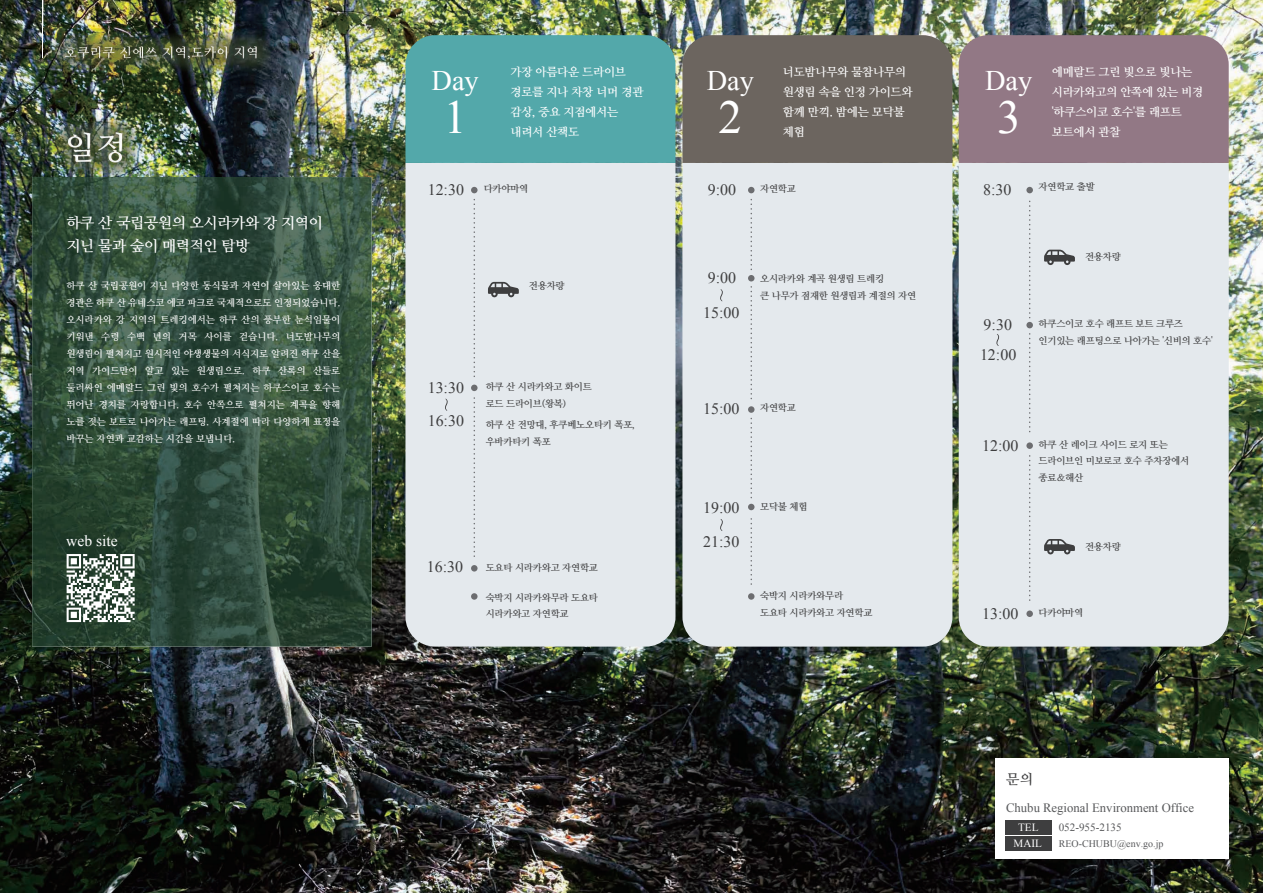
<style>
.page{position:relative;width:1263px;height:893px;background:#fff}
.page>*{position:absolute;margin:0;border:0;box-sizing:border-box;transform-origin:0 0}
.t1{font:47.25px "Times New Roman";color:#fff}
.t2{font:28.35px "Times New Roman";color:#fff}
.t3{font:15.9px/32.8px "Times New Roman";color:#3e3e3f}
.t4{font:15.6px "Times New Roman";color:#fff}
.t5{font:700 14.85px/23px "Nanum Myeongjo";letter-spacing:-.02em;color:#fff}
.t6{font:700 13.8px "Nanum Myeongjo";color:#3e3e3f}
.t7{font:12.75px "Times New Roman";color:#57585a}
.t8{font:700 11.7px/20px "Nanum Myeongjo";letter-spacing:-.02em;color:#fff}
.t9{font:11.1px "Times New Roman";color:#57585a}
.t10{font:11.1px/16.4px "Times New Roman";color:#fff;text-align:center}
.t11{font:10.05px "Times New Roman";color:#57585a}
.t12{font:700 9.6px/17px "Nanum Myeongjo";color:#fff;text-align:justify}
.t13{font:700 9.6px/17px "Nanum Myeongjo";letter-spacing:-.02em;color:#3e3e3f}
</style>
<div class="page">
<img style="left:0;top:0;width:1263px;height:893px">
<img style="left:32px;top:177px;width:340px;height:470px">
<div style="left:682px;top:163px;width:270px;height:484px;background:#e4e9ed"></div>
<div style="left:682px;top:35px;width:270px;height:128px;background:#6c655f"></div>
<div style="left:959px;top:163px;width:270px;height:484px;background:#e4e9ed"></div>
<div style="left:959px;top:35px;width:270px;height:128px;background:#927885"></div>
<div style="left:405px;top:163px;width:270px;height:484px;background:#e4e9ed"></div>
<div style="left:405px;top:35px;width:270px;height:128px;background:#53a8aa"></div>
<hr style="left:43px;top:0;width:1px;height:57px;background:#fff">
<div style="left:995px;top:759px;width:234px;height:100px;background:#fff"></div>
<div style="left:1005px;top:820px;width:46px;height:14px;background:#3e3e3f"></div>
<div style="left:1005px;top:836px;width:46px;height:14px;background:#3e3e3f"></div>
<svg style="left:67px;top:554px;width:68px;height:68px"></svg>
<img style="left:44px;top:24px;width:236px;height:161px">
<svg style="left:488px;top:282px;width:31px;height:15px"></svg>
<svg style="left:471px;top:187px;width:6px;height:6px"></svg>
<svg style="left:471px;top:385px;width:6px;height:6px"></svg>
<div style="left:471px;top:565px;width:6px;height:7px;background:#6c6d70;border-radius:50%"></div>
<div style="left:471px;top:593px;width:6px;height:7px;background:#6c6d70;border-radius:50%"></div>
<div style="left:748px;top:593px;width:6px;height:7px;background:#6c6d70;border-radius:50%"></div>
<svg style="left:473px;top:200px;width:2px;height:177px"></svg>
<svg style="left:473px;top:398px;width:2px;height:160px"></svg>
<svg style="left:748px;top:187px;width:6px;height:6px"></svg>
<div style="left:748px;top:406px;width:6px;height:7px;background:#6c6d70;border-radius:50%"></div>
<svg style="left:748px;top:504px;width:6px;height:6px"></svg>
<svg style="left:748px;top:200px;width:6px;height:81px"></svg>
<svg style="left:750px;top:417px;width:2px;height:81px"></svg>
<svg style="left:750px;top:519px;width:2px;height:68px"></svg>
<svg style="left:750px;top:287px;width:2px;height:113px"></svg>
<div style="left:1026px;top:187px;width:7px;height:6px;background:#6c6d70;border-radius:50%"></div>
<div style="left:1026px;top:322px;width:7px;height:6px;background:#6c6d70;border-radius:50%"></div>
<div style="left:1026px;top:442px;width:7px;height:7px;background:#6c6d70;border-radius:50%"></div>
<div style="left:1026px;top:610px;width:7px;height:7px;background:#6c6d70;border-radius:50%"></div>
<svg style="left:1029px;top:334px;width:1px;height:101px"></svg>
<svg style="left:1029px;top:456px;width:1px;height:146px"></svg>
<svg style="left:1029px;top:201px;width:1px;height:117px"></svg>
<svg style="left:1044px;top:250px;width:31px;height:15px"></svg>
<svg style="left:1044px;top:539px;width:31px;height:15px"></svg>
<svg style="left:445px;top:399px;width:3px;height:12px"></svg>
<svg style="left:720px;top:289px;width:3px;height:12px"></svg>
<svg style="left:720px;top:519px;width:3px;height:12px"></svg>
<svg style="left:996px;top:334px;width:3px;height:12px"></svg>
<h3 class="t5" style="left:66px;top:211px;width:258px">하쿠 산 국립공원의 오시라카와 강 지역이 지닌 물과 숲이 매력적인 탐방</h3>
<p class="t12" style="left:66px;top:277px;width:275px">하쿠 산 국립공원이 지닌 다양한 동식물과 자연이 살아있는 웅대한 경관은 하쿠 산 유네스코 에코 파크로 국제적으로도 인정되었습니다. 오시라카와 강 지역의 트레킹에서는 하쿠 산의 풍부한 눈석임물이 키워낸 수령 수백 년의 거목 사이를 걷습니다. 너도밤나무의 원생림이 펼쳐지고 원시적인 야생생물의 서식지로 알려진 하쿠 산을 지역 가이드만이 알고 있는 원생림으로. 하쿠 산록의 산들로 둘러싸인 에메랄드 그린 빛의 호수가 펼쳐지는 하쿠스이코 호수는 뛰어난 경치를 자랑합니다. 호수 안쪽으로 펼쳐지는 계곡을 향해 노를 젓는 보트로 나아가는 래프팅. 사계절에 따라 다양하게 표정을 바꾸는 자연과 교감하는 시간을 보냅니다.</p>
<h3 class="t4" style="left:66px;top:530px;width:53px">web site</h3>
<h2 class="t2" style="left:431px;top:61px;width:49px">Day</h2>
<h1 class="t1" style="left:443px;top:86px;width:25px">1</h1>
<p class="t8" style="left:510px;top:62px;width:134px">가장 아름다운 드라이브 경로를 지나 차창 너머 경관 감상, 중요 지점에서는 내려서 산책도</p>
<p class="t8" style="left:783px;top:62px;width:131px">너도밤나무와 물참나무의 원생림 속을 인정 가이드와 함께 만끽. 밤에는 모닥불 체험</p>
<p class="t8" style="left:1052px;top:62px;width:153px">에메랄드 그린 빛으로 빛나는 시라카와고의 안쪽에 있는 비경 '하쿠스이코 호수'를 래프트 보트에서 관찰</p>
<h2 class="t2" style="left:707px;top:61px;width:49px">Day</h2>
<h1 class="t1" style="left:719px;top:86px;width:25px">2</h1>
<h2 class="t2" style="left:985px;top:61px;width:49px">Day</h2>
<h1 class="t1" style="left:997px;top:86px;width:25px">3</h1>
<h3 class="t3" style="left:428px;top:173px;width:38px">12:30</h3>
<p class="t13" style="left:484px;top:180px;width:46px">다카야마역</p>
<p class="t13" style="left:760px;top:180px;width:37px">자연학교</p>
<h3 class="t3" style="left:708px;top:173px;width:30px">9:00</h3>
<h3 class="t3" style="left:983px;top:173px;width:30px">8:30</h3>
<p class="t13" style="left:1038px;top:178px;width:58px">자연학교 출발</p>
<p class="t13" style="left:1085px;top:248px;width:37px">전용차량</p>
<p class="t13" style="left:529px;top:277px;width:37px">전용차량</p>
<h3 class="t3" style="left:708px;top:261px;width:30px">9:00</h3>
<p class="t13" style="left:760px;top:270px;width:157px">오시라카와 계곡 원생림 트레킹<br>큰 나무가 점재한 원생림과 계절의 자연</p>
<h3 class="t3" style="left:703px;top:296px;width:38px">15:00</h3>
<h3 class="t3" style="left:984px;top:308px;width:30px">9:30</h3>
<p class="t13" style="left:1038px;top:315px;width:176px">하쿠스이코 호수 래프트 보트 크루즈 인기있는 래프팅으로 나아가는 '신비의 호수'</p>
<h3 class="t3" style="left:980px;top:338px;width:38px">12:00</h3>
<h3 class="t3" style="left:428px;top:371px;width:38px">13:30<br>16:30</h3>
<p class="t13" style="left:486px;top:378px;width:108px">하쿠 산 시라카와고 화이트 로드 드라이브(왕복)</p>
<p class="t13" style="left:486px;top:416px;width:151px">하쿠 산 전망대, 후쿠베노오타키 폭포, 우바카타키 폭포</p>
<h3 class="t3" style="left:703px;top:392px;width:38px">15:00</h3>
<p class="t13" style="left:760px;top:400px;width:37px">자연학교</p>
<h3 class="t3" style="left:982px;top:429px;width:38px">12:00</h3>
<p class="t13" style="left:1038px;top:436px;width:152px">하쿠 산 레이크 사이드 로지 또는 드라이브인 미보로코 호수 주차장에서 종료＆해산</p>
<h3 class="t3" style="left:703px;top:491px;width:38px;line-height:33.3px">19:00<br>21:30</h3>
<p class="t13" style="left:760px;top:498px;width:49px">모닥불 체험</p>
<p class="t13" style="left:1085px;top:538px;width:37px">전용차량</p>
<h3 class="t3" style="left:427px;top:550px;width:38px">16:30</h3>
<p class="t13" style="left:486px;top:559px;width:114px">도요타 시라카와고 자연학교</p>
<p class="t13" style="left:486px;top:589px;width:114px">숙박지 시라카와무라 도요타 시라카와고 자연학교</p>
<p class="t13" style="left:760px;top:587px;width:114px">숙박지 시라카와무라<br>도요타 시라카와고 자연학교</p>
<h3 class="t3" style="left:982px;top:597px;width:38px">13:00</h3>
<p class="t13" style="left:1038px;top:604px;width:46px">다카야마역</p>
<h3 class="t6" style="left:1006px;top:770px;width:28px">문의</h3>
<h3 class="t7" style="left:1006px;top:799px;width:189px">Chubu Regional Environment Office</h3>
<p class="t9" style="left:1059px;top:820px;width:64px">052-955-2135</p>
<p class="t10" style="left:1013px;top:819px;width:30px">TEL<br>MAIL</p>
<p class="t11" style="left:1059px;top:837px;width:106px">REO-CHUBU@env.go.jp</p>
</div>
